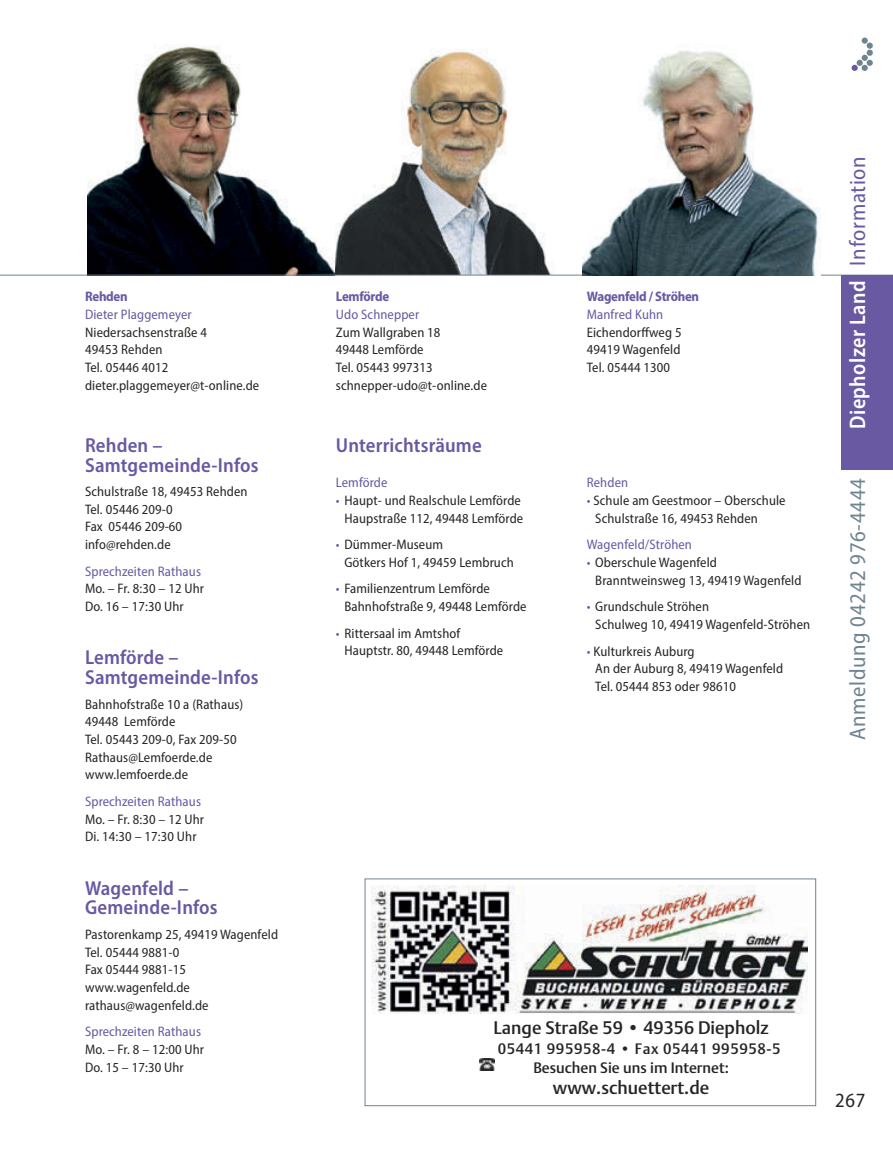
<style>
.page{position:relative;width:893px;height:1149px;background:#fff}
.page>*{position:absolute;margin:0;border:0;box-sizing:border-box;transform-origin:0 0}
.t1{font:semi-condensed 22.5px "Myriad Pro";letter-spacing:.03em;color:#6e8491}
.t2{font:600 semi-condensed 22.5px "Myriad Pro";letter-spacing:.02em;color:#fff;scale:.96 1}
.t3{font:semi-condensed 22.5px "Myriad Pro";letter-spacing:.03em;color:#6959a2}
.t4{font:600 semi-condensed 20.25px/19.8px "Myriad Pro";letter-spacing:.01em;color:#6959a2}
.t5{font:semi-condensed 20.25px "Myriad Pro";color:#272425}
.t6{font:18px "DTL Argo T Medium";color:#272425}
.t7{font:15px/19.2px "DTL Argo T Medium";letter-spacing:.04em;color:#272425}
.t8{font:semi-condensed 13.8px/17.7px "Myriad Pro";letter-spacing:.01em;color:#272425}
.t9{font:semi-condensed 13.8px "Myriad Pro";letter-spacing:.01em;color:#6959a2}
.t10{font:700 semi-condensed 13.8px "Myriad Pro";letter-spacing:-.02em;color:#6959a2}
.s1{color:#6959a2}
</style>
<div class="page">
<img style="left:336px;top:49px;width:247px;height:226px">
<div style="left:862px;top:37px;width:6px;height:7px;background:#6e8491;border-radius:50%"></div>
<svg style="left:852px;top:43px;width:21px;height:28px"></svg>
<img style="left:87px;top:46px;width:248px;height:229px">
<hr style="left:0;top:275px;width:893px;height:1px;background:#6e8491">
<div style="left:842px;top:274px;width:51px;height:195px;background:#6959a2"></div>
<img style="left:583px;top:50px;width:237px;height:225px">
<img style="left:480px;top:1058px;width:14px;height:11px">
<img style="left:371px;top:885px;width:437px;height:127px">
<p class="t10" style="left:85px;top:287px;width:44px">Rehden</p>
<p class="t9" style="left:85px;top:306px;width:108px">Dieter Plaggemeyer</p>
<p class="t8" style="left:85px;top:323px;width:176px">Niedersachsenstraße 4<br>49453 Rehden<br>Tel. 05446 4012 dieter.plaggemeyer@t-online.de</p>
<h2 class="t4" style="left:85px;top:434px;width:175px">Rehden –<br>Samtgemeinde-Infos</h2>
<p class="t8" style="left:85px;top:482px;width:164px">Schulstraße 18, 49453 Rehden<br>Tel. 05446 209-0<br>Fax 05446 209-60 info@rehden.de</p>
<p class="t9" style="left:85px;top:562px;width:117px">Sprechzeiten Rathaus</p>
<p class="t8" style="left:85px;top:579px;width:121px">Mo. – Fr. 8:30 – 12 Uhr<br>Do. 16 – 17:30 Uhr</p>
<h2 class="t4" style="left:85px;top:647px;width:175px">Lemförde –<br>Samtgemeinde-Infos</h2>
<p class="t8" style="left:85px;top:694px;width:160px">Bahnhofstraße 10 a (Rathaus)<br>49448 Lemförde<br>Tel. 05443 209-0, Fax 209-50<br>Rathaus@Lemfoerde.de www.lemfoerde.de</p>
<p class="t9" style="left:85px;top:792px;width:117px">Sprechzeiten Rathaus</p>
<p class="t8" style="left:85px;top:809px;width:121px">Mo. – Fr. 8:30 – 12 Uhr<br>Di. 14:30 – 17:30 Uhr</p>
<h2 class="t4" style="left:85px;top:877px;width:134px">Wagenfeld –<br>Gemeinde-Infos</h2>
<p class="t8" style="left:85px;top:924px;width:195px">Pastorenkamp 25, 49419 Wagenfeld<br>Tel. 05444 9881-0<br>Fax 05444 9881-15 www.wagenfeld.de rathaus@wagenfeld.de</p>
<p class="t9" style="left:85px;top:1022px;width:117px">Sprechzeiten Rathaus</p>
<p class="t8" style="left:85px;top:1040px;width:121px">Mo. – Fr. 8 – 12:00 Uhr<br>Do. 15 – 17:30 Uhr</p>
<p class="t10" style="left:336px;top:287px;width:55px">Lemförde</p>
<p class="t9" style="left:336px;top:306px;width:85px">Udo Schnepper</p>
<p class="t8" style="left:336px;top:323px;width:153px">Zum Wallgraben 18<br>49448 Lemförde<br>Tel. 05443 997313 schnepper-udo@t-online.de</p>
<h2 class="t4" style="left:336px;top:434px;width:147px">Unterrichtsräume</h2>
<p class="t9" style="left:336px;top:474px;width:53px">Lemförde</p>
<p class="t8" style="left:336px;top:491px;width:189px;text-align:right"><span class="s1">•</span> Haupt- und Realschule Lemförde<br>Haupstraße 112, 49448 Lemförde</p>
<p class="t8" style="left:344px;top:535px;width:171px;text-indent:-9px"><span class="s1">•</span> Dümmer-Museum<br>Götkers Hof 1, 49459 Lembruch</p>
<p class="t8" style="left:344px;top:579px;width:184px;text-indent:-9px"><span class="s1">•</span> Familienzentrum Lemförde<br>Bahnhofstraße 9, 49448 Lemförde</p>
<p class="t8" style="left:344px;top:624px;width:160px;text-indent:-9px"><span class="s1">•</span> Rittersaal im Amtshof<br>Hauptstr. 80, 49448 Lemförde</p>
<p class="t10" style="left:587px;top:287px;width:114px">Wagenfeld / Ströhen</p>
<p class="t9" style="left:587px;top:306px;width:78px">Manfred Kuhn</p>
<p class="t8" style="left:587px;top:323px;width:96px;text-align:justify">Eichendorffweg 5<br>49419 Wagenfeld Tel. 05444 1300</p>
<p class="t9" style="left:587px;top:474px;width:43px">Rehden</p>
<p class="t8" style="left:595px;top:491px;width:192px;text-indent:-9px"><span class="s1">•</span> Schule am Geestmoor – Oberschule<br>Schulstraße 16, 49453 Rehden</p>
<p class="t9" style="left:587px;top:536px;width:107px">Wagenfeld/Ströhen</p>
<p class="t8" style="left:595px;top:553px;width:208px;text-indent:-9px"><span class="s1">•</span> Oberschule Wagenfeld<br>Branntweinsweg 13, 49419 Wagenfeld</p>
<p class="t8" style="left:595px;top:597px;width:216px;text-indent:-9px"><span class="s1">•</span> Grundschule Ströhen<br>Schulweg 10, 49419 Wagenfeld-Ströhen</p>
<p class="t8" style="left:595px;top:641px;width:189px;text-indent:-9px"><span class="s1">•</span> Kulturkreis Auburg<br>An der Auburg 8, 49419 Wagenfeld<br>Tel. 05444 853 oder 98610</p>
<h1 class="t3" style="left:844px;top:265px;width:111px;rotate:-90deg">Information</h1>
<h1 class="t2" style="left:843px;top:429px;width:156px;rotate:-90deg">Diepholzer Land</h1>
<h1 class="t1" style="left:844px;top:740px;width:263px;rotate:-90deg">Anmeldung 04242 976-4444</h1>
<h3 class="t6" style="left:494px;top:1016px;width:277px">Lange Straße 59 • 49356 Diepholz</h3>
<p class="t7" style="left:533px;top:1038px;width:249px;text-indent:-36px">05441 995958-4 • Fax 05441 995958-5<br>Besuchen Sie uns im Internet:</p>
<h3 class="t6" style="left:553px;top:1076px;width:158px">www.schuettert.de</h3>
<h2 class="t5" style="left:835px;top:1087px;width:32px">267</h2>
</div>
